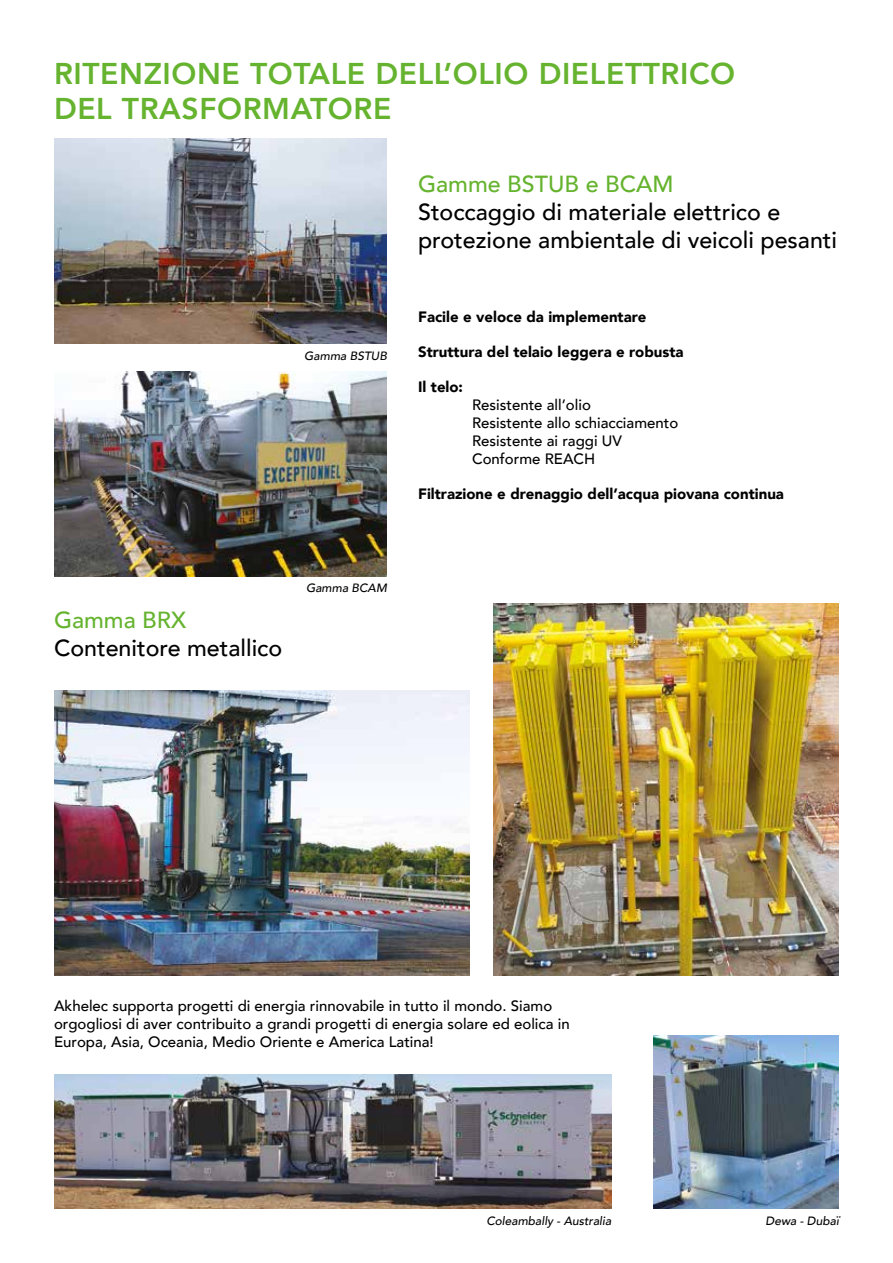
<style>
.page{position:relative;width:893px;height:1263px;background:#fff}
.page>*{position:absolute;margin:0;border:0;box-sizing:border-box;transform-origin:0 0}
.t1{font:800 30px/34.5px "Avenir";letter-spacing:.02em;color:#65b32e}
.t2{font:500 23.25px/27.9px "Avenir";color:#000}
.t3{font:500 23.25px "Avenir";color:#65b32e}
.t4{font:500 15px/18px "Avenir";color:#000}
.t5{font:900 15px "Avenir";color:#000}
.t6{font:italic 500 12px "Avenir";color:#000}
</style>
<div class="page">
<img style="left:54px;top:138px;width:333px;height:206px">
<img style="left:54px;top:371px;width:333px;height:206px">
<img style="left:493px;top:604px;width:346px;height:372px">
<img style="left:54px;top:690px;width:416px;height:286px">
<img style="left:654px;top:1036px;width:185px;height:173px">
<img style="left:54px;top:1074px;width:557px;height:134px">
<h1 class="t1" style="left:54px;top:56px;width:683px">RITENZIONE TOTALE DELL’OLIO DIELETTRICO<br>DEL TRASFORMATORE</h1>
<p class="t6" style="left:304px;top:348px;width:84px">Gamma BSTUB</p>
<h2 class="t3" style="left:418px;top:164px;width:257px">Gamme BSTUB e BCAM</h2>
<h2 class="t2" style="left:418px;top:197px;width:421px">Stoccaggio di materiale elettrico e protezione ambientale di veicoli pesanti</h2>
<p class="t5" style="left:418px;top:304px;width:230px">Facile e veloce da implementare</p>
<p class="t5" style="left:418px;top:339px;width:267px">Struttura del telaio leggera e robusta</p>
<p class="t5" style="left:418px;top:374px;width:46px">Il telo:</p>
<p class="t4" style="left:472px;top:395px;width:208px">Resistente all’olio<br>Resistente allo schiacciamento<br>Resistente ai raggi UV<br>Conforme REACH</p>
<p class="t5" style="left:418px;top:481px;width:367px">Filtrazione e drenaggio dell’acqua piovana continua</p>
<h2 class="t3" style="left:54px;top:600px;width:134px">Gamma BRX</h2>
<h2 class="t2" style="left:54px;top:633px;width:230px">Contenitore metallico</h2>
<p class="t6" style="left:306px;top:581px;width:82px">Gamma BCAM</p>
<p class="t4" style="left:54px;top:996px;width:517px">Akhelec supporta progetti di energia rinnovabile in tutto il mondo. Siamo orgogliosi di aver contribuito a grandi progetti di energia solare ed eolica in<br>Europa, Asia, Oceania, Medio Oriente e America Latina!</p>
<p class="t6" style="left:486px;top:1213px;width:126px">Coleambally - Australia</p>
<p class="t6" style="left:766px;top:1213px;width:75px">Dewa - Dubaï</p>
</div>
